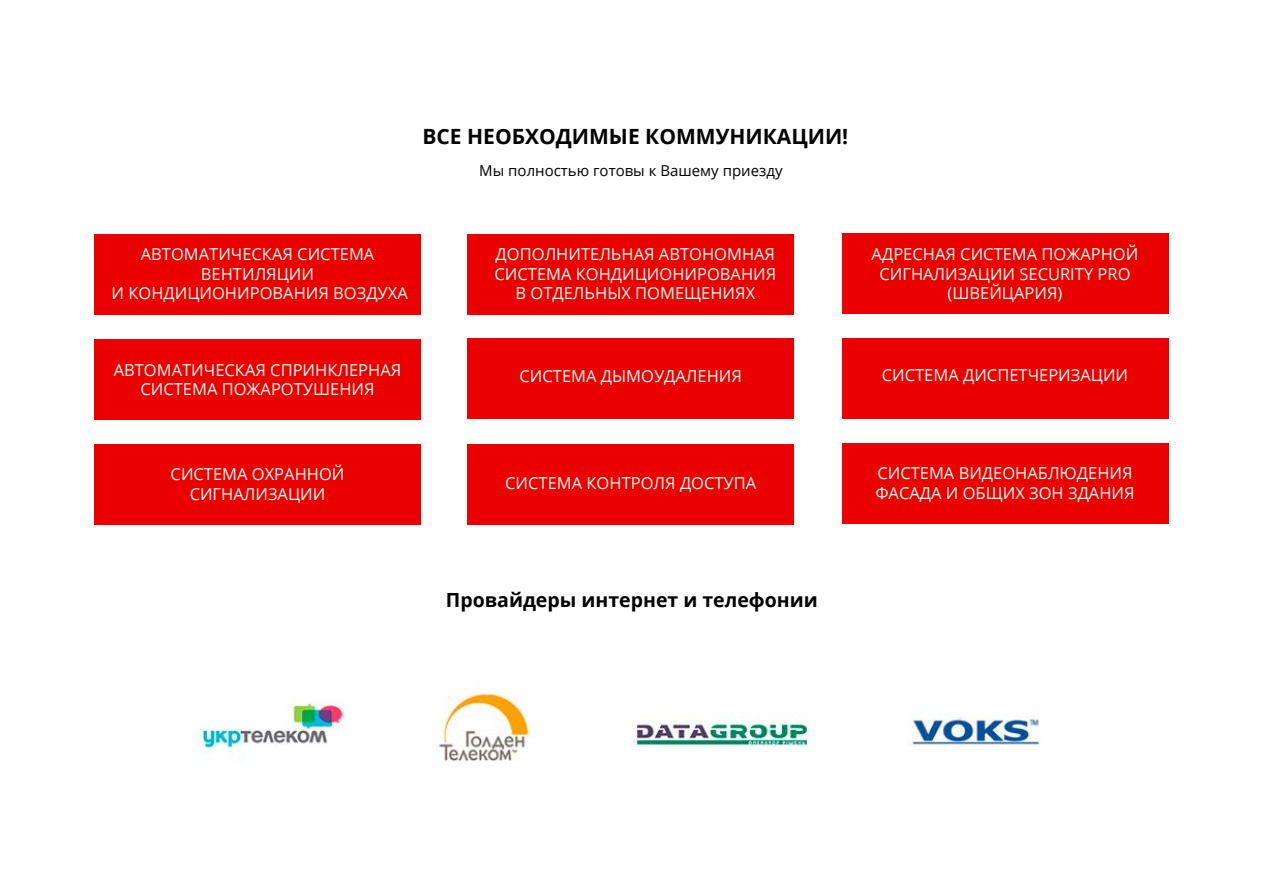
<style>
.page{position:relative;width:1263px;height:893px;background:#fff}
.page>*{position:absolute;margin:0;border:0;box-sizing:border-box;transform-origin:0 0}
.t1{font:700 21px "Open Sans";color:#000}
.t2{font:700 19.5px "Open Sans";color:#000}
.t3{font:16.5px/19.8px "Open Sans";color:#fffef3;text-align:center}
.t4{font:15px "Open Sans";color:#000}
</style>
<div class="page">
<img style="left:196px;top:692px;width:844px;height:70px">
<div style="left:94px;top:234px;width:327px;height:81px;background:#eb0000"></div>
<div style="left:467px;top:234px;width:327px;height:80px;background:#eb0000"></div>
<div style="left:842px;top:233px;width:326px;height:81px;background:#eb0000"></div>
<div style="left:94px;top:339px;width:327px;height:81px;background:#eb0000"></div>
<div style="left:467px;top:338px;width:327px;height:81px;background:#eb0000"></div>
<div style="left:842px;top:338px;width:326px;height:81px;background:#eb0000"></div>
<div style="left:94px;top:444px;width:327px;height:81px;background:#eb0000"></div>
<div style="left:467px;top:444px;width:327px;height:81px;background:#eb0000"></div>
<div style="left:842px;top:443px;width:326px;height:81px;background:#eb0000"></div>
<p class="t1" style="left:422px;top:122px;width:427px">ВСЕ НЕОБХОДИМЫЕ КОММУНИКАЦИИ!</p>
<p class="t4" style="left:479px;top:160px;width:305px">Мы полностью готовы к Вашему приезду</p>
<p class="t3" style="left:112px;top:243px;width:298px">АВТОМАТИЧЕСКАЯ СИСТЕМА<br>ВЕНТИЛЯЦИИ<br>И КОНДИЦИОНИРОВАНИЯ ВОЗДУХА</p>
<p class="t3" style="left:494px;top:243px;width:283px">ДОПОЛНИТЕЛЬНАЯ АВТОНОМНАЯ<br>СИСТЕМА КОНДИЦИОНИРОВАНИЯ<br>В ОТДЕЛЬНЫХ ПОМЕЩЕНИЯХ</p>
<p class="t3" style="left:872px;top:243px;width:268px">АДРЕСНАЯ СИСТЕМА ПОЖАРНОЙ<br>СИГНАЛИЗАЦИИ SECURITY PRO (ШВЕЙЦАРИЯ)</p>
<p class="t3" style="left:114px;top:359px;width:289px">АВТОМАТИЧЕСКАЯ СПРИНКЛЕРНАЯ<br>СИСТЕМА ПОЖАРОТУШЕНИЯ</p>
<p class="t3" style="left:519px;top:366px;width:224px">СИСТЕМА ДЫМОУДАЛЕНИЯ</p>
<p class="t3" style="left:882px;top:365px;width:248px">СИСТЕМА ДИСПЕТЧЕРИЗАЦИИ</p>
<p class="t3" style="left:171px;top:463px;width:175px">СИСТЕМА ОХРАННОЙ<br>СИГНАЛИЗАЦИИ</p>
<p class="t3" style="left:505px;top:472px;width:253px">СИСТЕМА КОНТРОЛЯ ДОСТУПА</p>
<p class="t3" style="left:875px;top:462px;width:261px;text-align:left">СИСТЕМА ВИДЕОНАБЛЮДЕНИЯ<br>ФАСАДА И ОБЩИХ ЗОН ЗДАНИЯ</p>
<p class="t2" style="left:446px;top:586px;width:374px">Провайдеры интернет и телефонии</p>
</div>
